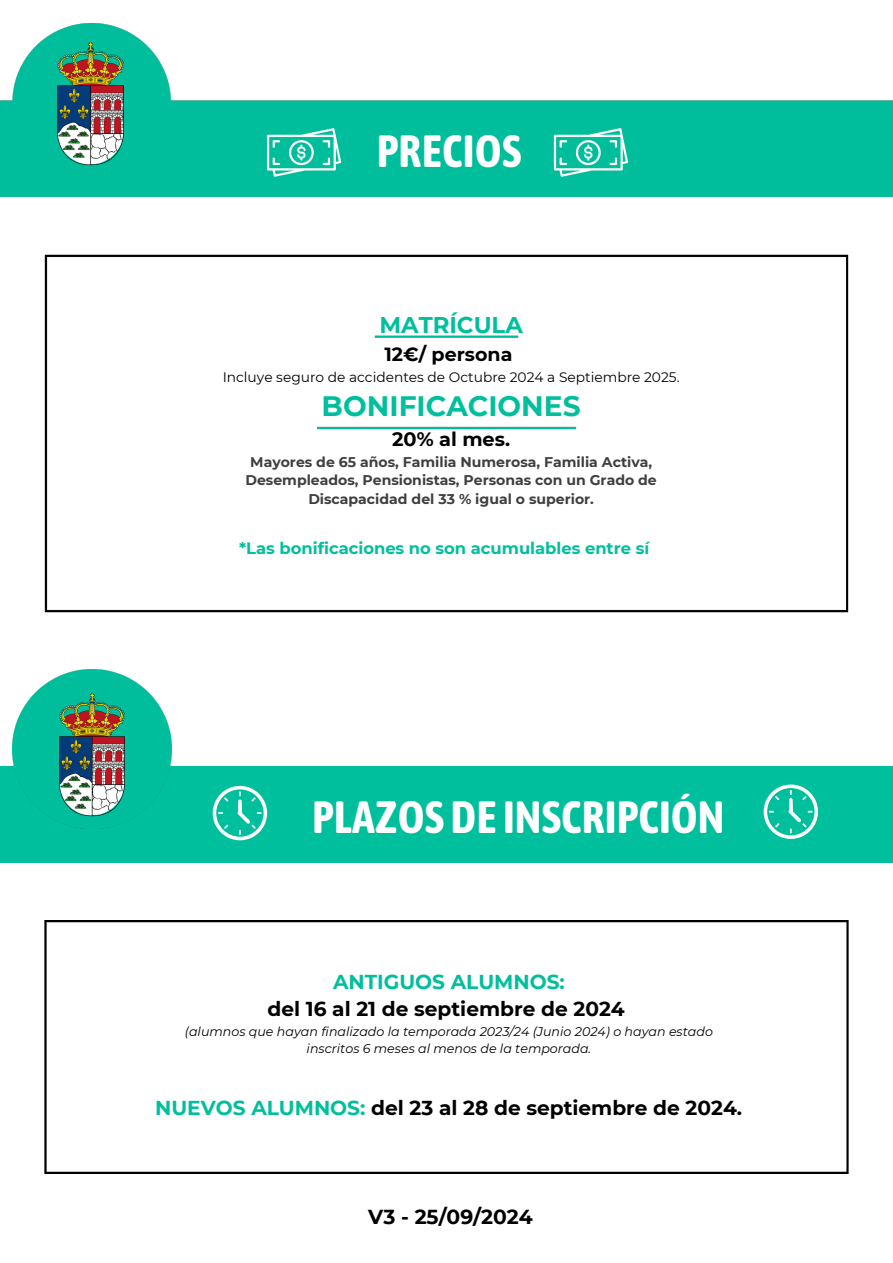
<style>
.page{position:relative;width:893px;height:1263px;background:#fff}
.page>*{position:absolute;margin:0;border:0;box-sizing:border-box;transform-origin:0 0}
.t1{font:700 45px "Asap Condensed";color:#fff}
.t2{font:700 28.05px "Montserrat";color:#00bf9d}
.t3{font:700 22.8px "Montserrat";color:#00bf9d}
.t4{font:700 20.25px "Montserrat";color:#000}
.t5{font:700 20.1px/27.6px "Montserrat";color:#000;text-align:center}
.t6{font:700 19.27px "Montserrat";color:#000}
.t7{font:700 19.05px "Montserrat";color:#000}
.t8{font:700 16.35px "Montserrat";color:#00bf9d}
.t9{font:700 14.02px/18.6px "Montserrat";color:#3f3f3e;text-align:center}
.t10{font:13.8px "Montserrat";color:#000}
.t11{font:italic 12.6px/16.9px "Montserrat";color:#000;text-align:center}
.s1{color:#00bf9d}
</style>
<div class="page">
<img style="left:45px;top:921px;width:803px;height:253px">
<img style="left:44px;top:254px;width:805px;height:359px">
<img style="left:0;top:23px;width:893px;height:174px">
<div style="left:0;top:767px;width:893px;height:96px;background:#00bf9d"></div>
<svg style="left:213px;top:786px;width:54px;height:54px"></svg>
<svg style="left:763px;top:784px;width:55px;height:55px"></svg>
<img style="left:57px;top:42px;width:66px;height:125px">
<img style="left:13px;top:670px;width:158px;height:158px">
<img style="left:59px;top:693px;width:66px;height:125px">
<p class="t1" style="left:377px;top:124px;width:146px">PRECIOS</p>
<h1 class="t3" style="left:379px;top:311px;width:145px">MATRÍCULA</h1>
<h1 class="t7" style="left:384px;top:343px;width:129px">12€/ persona</h1>
<h1 class="t10" style="left:223px;top:369px;width:458px">Incluye seguro de accidentes de Octubre 2024 a Septiembre 2025.</h1>
<h1 class="t2" style="left:322px;top:389px;width:260px">BONIFICACIONES</h1>
<h1 class="t6" style="left:392px;top:428px;width:119px">20% al mes.</h1>
<h1 class="t9" style="left:245px;top:452px;width:413px">Mayores de 65 años, Familia Numerosa, Familia Activa,<br>Desempleados, Pensionistas, Personas con un Grado de<br>Discapacidad del 33 % igual o superior.</h1>
<p class="t8" style="left:239px;top:538px;width:411px">*Las bonificaciones no son acumulables entre sí</p>
<p class="t1" style="left:312px;top:790px;width:414px">PLAZOSDE INSCRIPCIÓN</p>
<p class="t5" style="left:267px;top:968px;width:359px"><span class="s1">ANTIGUOS ALUMNOS:<br></span>del 16 al 21 de septiembre de 2024</p>
<p class="t11" style="left:185px;top:1023px;width:529px">(alumnos que hayan finalizado la temporada 2023/24 (Junio 2024) o hayan estado inscritos 6 meses al menos de la temporada.</p>
<h3 class="t5" style="left:155px;top:1094px;width:588px"><span class="s1">NUEVOS ALUMNOS:</span> del 23 al 28 de septiembre de 2024.</h3>
<h2 class="t4" style="left:368px;top:1205px;width:166px">V3 - 25/09/2024</h2>
</div>
